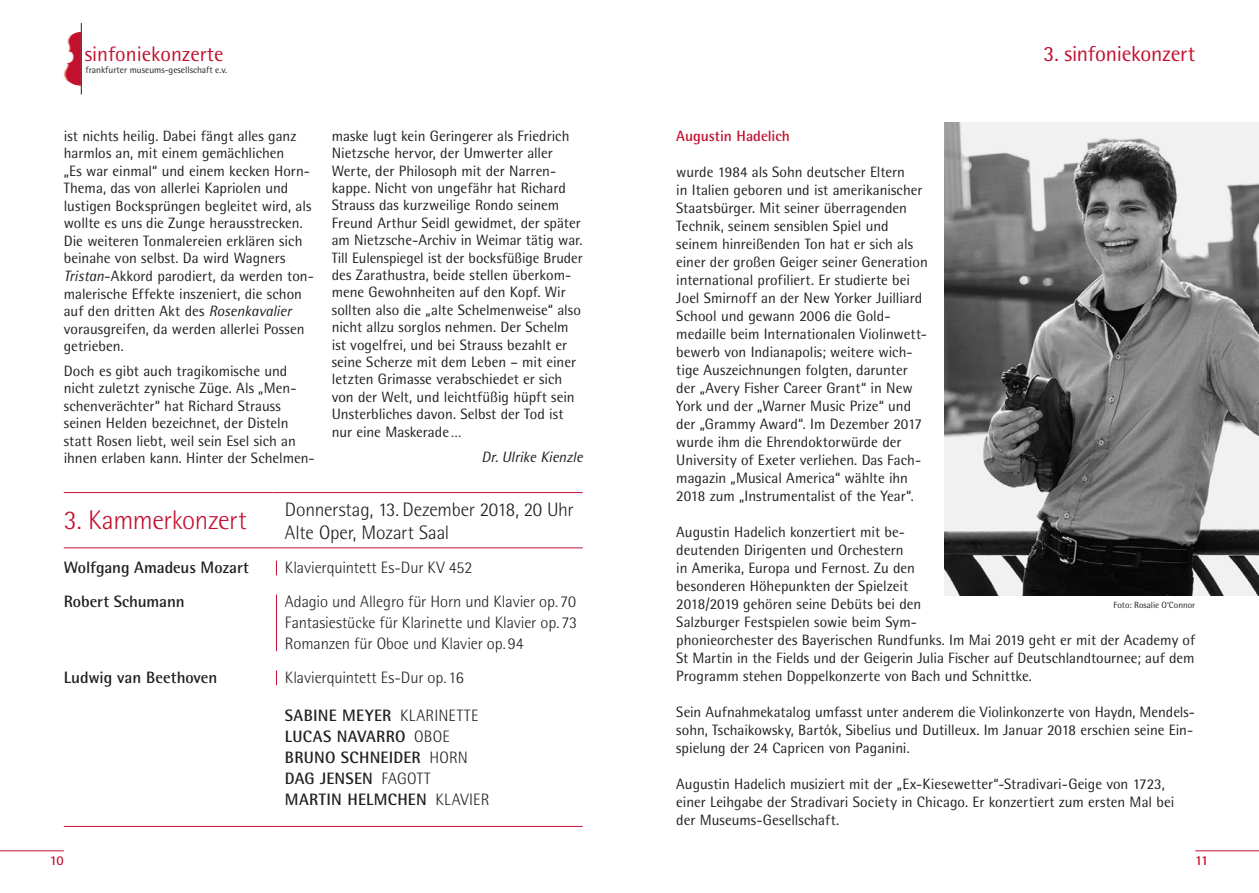
<style>
.page{position:relative;width:1259px;height:893px;background:#fff}
.page>*{position:absolute;margin:0;border:0;box-sizing:border-box;transform-origin:0 0}
.t1{font:300 27px "Rotis Semi Sans";letter-spacing:-.015em;color:#c3102f}
.t2{font:21.75px "Rotis Semi Sans";letter-spacing:-.015em;color:#c3102f}
.t3{font:21px "Rotis Semi Sans";color:#c3102f}
.t4{font:300 19.5px/22.5px "Rotis Semi Sans";letter-spacing:-.01em;color:#231f20}
.t5{font:300 16.5px/21px "Rotis Semi Sans";letter-spacing:-.005em;color:#231f20;text-align:justify}
.t6{font:700 16.5px/21px "Rotis Semi Sans";letter-spacing:.01em;color:#231f20}
.t7{font:15px/18px "Rotis Semi Sans";color:#231f20}
.t8{font:italic 15px "Rotis Semi Sans";letter-spacing:-.005em;color:#231f20}
.t9{font:700 15px "Rotis Semi Sans";letter-spacing:-.005em;color:#c3102f}
.t10{font:700 13.5px "Rotis Sans Serif";color:#c3102f}
.t11{font:700 13.5px "Rotis Semi Sans";color:#c3102f}
.t12{font:9.45px "Rotis Semi Sans";color:#231f20}
.t13{font:9px "Rotis Semi Sans";color:#231f20}
.s1{font-style:italic}
.s2{font-weight:300}
</style>
<div class="page">
<hr style="left:0;top:850px;width:64px;height:1px;background:#c3102f">
<hr style="left:1195px;top:850px;width:64px;height:1px;background:#c3102f">
<svg style="left:64px;top:32px;width:17px;height:54px"></svg>
<hr style="left:81px;top:23px;width:1px;height:71px;background:#231f20">
<img style="left:945px;top:122px;width:314px;height:473px">
<hr style="left:64px;top:492px;width:208px;height:1px;background:#c3102f">
<hr style="left:272px;top:492px;width:311px;height:1px;background:#c3102f">
<hr style="left:64px;top:547px;width:208px;height:1px;background:#c3102f">
<hr style="left:272px;top:547px;width:311px;height:1px;background:#c3102f">
<hr style="left:64px;top:826px;width:208px;height:1px;background:#c3102f">
<hr style="left:272px;top:826px;width:311px;height:1px;background:#c3102f">
<svg style="left:276px;top:561px;width:1px;height:14px"></svg>
<hr style="left:276px;top:594px;width:1px;height:57px;background:#c3102f">
<svg style="left:276px;top:670px;width:1px;height:15px"></svg>
<h3 class="t3" style="left:85px;top:42px;width:140px">sinfoniekonzerte</h3>
<p class="t12" style="left:86px;top:65px;width:143px">frankfurter museums-gesellschaft e.v.</p>
<p class="t7" style="left:64px;top:127px;width:251px;line-height:17.5px">ist nichts heilig. Dabei fängt alles ganz harmlos an, mit einem gemächlichen<br>„Es war einmal“ und einem kecken Horn-Thema, das von allerlei Kapriolen und lustigen Bocksprüngen begleitet wird, als wollte es uns die Zunge herausstrecken.<br>Die weiteren Tonmalereien erklären sich beinahe von selbst. Da wird Wagners <span class="s1">Tristan</span>-Akkord parodiert, da werden ton&shy;malerische Effekte inszeniert, die schon auf den dritten Akt des <span class="s1">Rosenkavalier </span>vorausgreifen, da werden allerlei Possen getrieben.</p>
<p class="t7" style="left:64px;top:362px;width:252px;line-height:17.4px">Doch es gibt auch tragikomische und nicht zuletzt zynische Züge. Als „Men&shy;schenverächter“ hat Richard Strauss seinen Helden bezeichnet, der Disteln statt Rosen liebt, weil sein Esel sich an ihnen erlaben kann. Hinter der Schelmen-</p>
<p class="t7" style="left:332px;top:127px;width:252px;line-height:17.4px">maske lugt kein Geringerer als Friedrich Nietzsche hervor, der Umwerter aller Werte, der Philosoph mit der Narren&shy;kappe. Nicht von ungefähr hat Richard Strauss das kurzweilige Rondo seinem Freund Arthur Seidl gewidmet, der später am Nietzsche-Archiv in Weimar tätig war.<br>Till Eulenspiegel ist der bocksfüßige Bruder des Zarathustra, beide stellen überkom&shy;mene Gewohnheiten auf den Kopf. Wir sollten also die „alte Schelmenweise“ also nicht allzu sorglos nehmen. Der Schelm ist vogelfrei, und bei Strauss bezahlt er seine Scherze mit dem Leben – mit einer letzten Grimasse verabschiedet er sich von der Welt, und leichtfüßig hüpft sein Unsterbliches davon. Selbst der Tod ist nur eine Maskerade…</p>
<p class="t8" style="left:481px;top:448px;width:103px">Dr. Ulrike Kienzle</p>
<h1 class="t1" style="left:64px;top:504px;width:184px">3. Kammerkonzert</h1>
<h3 class="t4" style="left:285px;top:499px;width:290px">Donnerstag, 13. Dezember 2018, 20 Uhr<br>Alte Oper, Mozart Saal</h3>
<p class="t6" style="left:64px;top:557px;width:187px">Wolfgang Amadeus Mozart</p>
<p class="t5" style="left:285px;top:557px;width:189px">Klavierquintett Es-Dur KV 452</p>
<p class="t6" style="left:64px;top:591px;width:122px">Robert Schumann</p>
<p class="t5" style="left:285px;top:591px;width:294px">Adagio und Allegro für Horn und Klavier op. 70<br>Fantasiestücke für Klarinette und Klavier op. 73<br>Romanzen für Oboe und Klavier op. 94</p>
<p class="t6" style="left:64px;top:666px;width:155px">Ludwig van Beethoven</p>
<p class="t5" style="left:285px;top:667px;width:180px">Klavierquintett Es-Dur op. 16</p>
<p class="t6" style="left:285px;top:705px;width:206px">SABINE MEYER <span class="s2">KLARINETTE<br></span>LUCAS NAVARRO <span class="s2">OBOE<br></span>BRUNO SCHNEIDER <span class="s2">HORN<br></span>DAG JENSEN <span class="s2">FAGOTT<br></span>MARTIN HELMCHEN <span class="s2">KLAVIER</span></p>
<h2 class="t2" style="left:1043px;top:41px;width:153px">3. sinfoniekonzert</h2>
<p class="t9" style="left:676px;top:127px;width:115px">Augustin Hadelich</p>
<p class="t7" style="left:676px;top:163px;width:253px">wurde 1984 als Sohn deutscher Eltern<br>in Italien geboren und ist amerikanischer Staatsbürger. Mit seiner überragenden Technik, seinem sensiblen Spiel und seinem hinreißenden Ton hat er sich als einer der großen Geiger seiner Generation international profiliert. Er studierte bei Joel Smirnoff an der New Yorker Juilliard School und gewann 2006 die Gold&shy;medaille beim Internationalen Violinwett&shy;bewerb von Indianapolis; weitere wich&shy;tige Auszeichnungen folgten, darunter der „Avery Fisher Career Grant“ in New York und der „Warner Music Prize“ und der „Grammy Award“. Im Dezember 2017 wurde ihm die Ehrendoktorwürde der University of Exeter verliehen. Das Fach&shy;magazin „Musical America“ wählte ihn 2018 zum „Instrumentalist of the Year“.</p>
<p class="t7" style="left:676px;top:523px;width:520px">Augustin Hadelich konzertiert mit be-<br>deutenden Dirigenten und Orchestern<br>in Amerika, Europa und Fernost. Zu den<br>besonderen Höhepunkten der Spielzeit<br>2018/2019 gehören seine Debüts bei den<br>Salzburger Festspielen sowie beim Sym-<br>phonieorchester des Bayerischen Rundfunks. Im Mai 2019 geht er mit der Academy of St Martin in the Fields und der Geigerin Julia Fischer auf Deutschlandtournee; auf dem Programm stehen Doppelkonzerte von Bach und Schnittke.</p>
<p class="t7" style="left:676px;top:703px;width:520px;text-align:justify">Sein Aufnahmekatalog umfasst unter anderem die Violinkonzerte von Haydn, Mendels&shy;sohn, Tschaikowsky, Bartók, Sibelius und Dutilleux. Im Januar 2018 erschien seine Ein&shy;spielung der 24 Capricen von Paganini.</p>
<p class="t7" style="left:676px;top:775px;width:499px">Augustin Hadelich musiziert mit der „Ex-Kiesewetter“--Stradivari-Geige von 1723, einer Leihgabe der Stradivari Society in Chicago. Er konzertiert zum ersten Mal bei der Museums-Gesellschaft.</p>
<p class="t13" style="left:1113px;top:599px;width:83px">Foto: Rosalie O‘Connor</p>
<p class="t10" style="left:50px;top:852px;width:15px">10</p>
<p class="t11" style="left:1195px;top:852px;width:15px">11</p>
</div>
